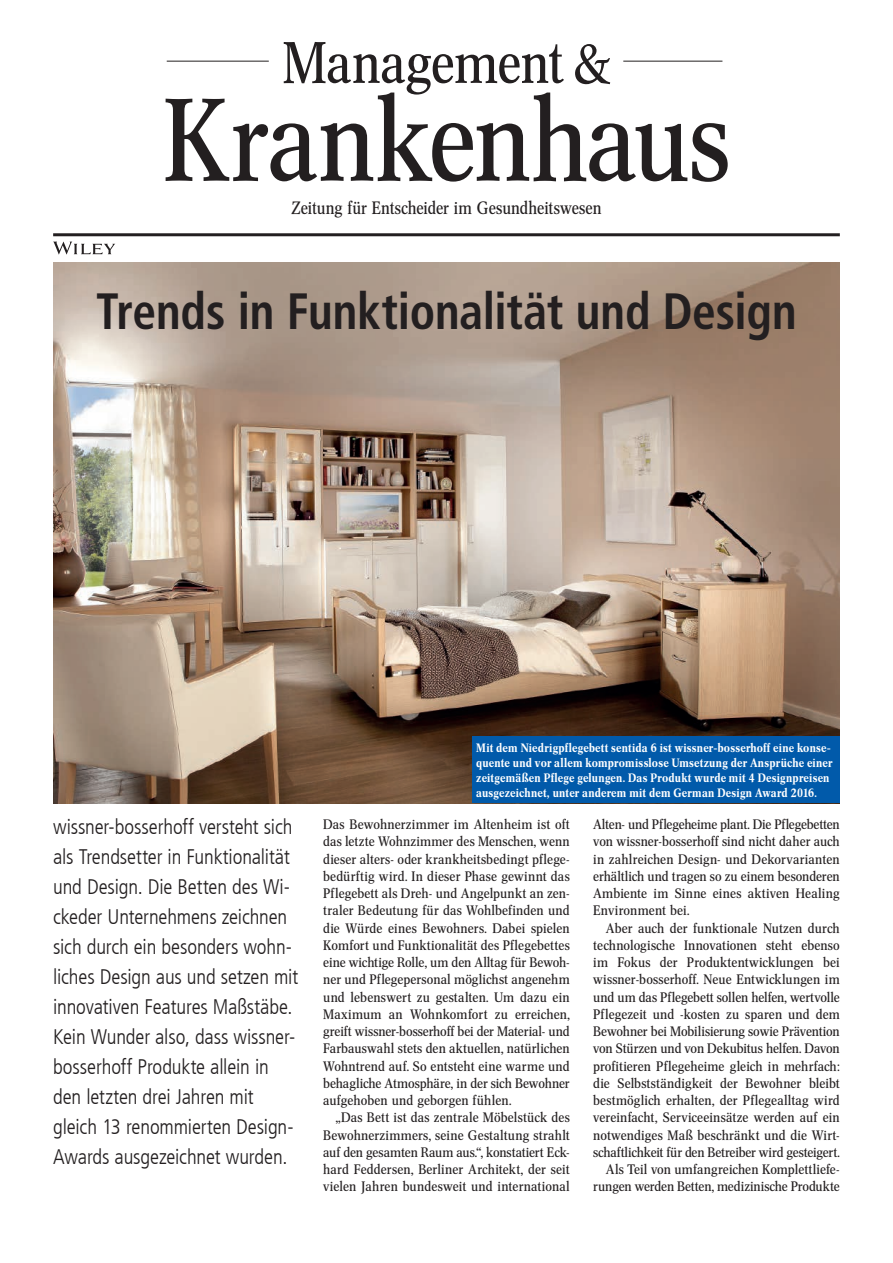
<style>
.page{position:relative;width:893px;height:1263px;background:#fff}
.page>*{position:absolute;margin:0;border:0;box-sizing:border-box;transform-origin:0 0}
.t1{font:115.35px "Concorde Nova";letter-spacing:-.01em;color:#231f20}
.t2{font:57.75px "Concorde Nova";letter-spacing:-.015em;color:#231f20}
.t3{font:700 condensed 51px "Frutiger LT Com";letter-spacing:-.005em;color:#231f20;scale:.93 1}
.t4{font:300 condensed 21px/30px "Frutiger LT Com";letter-spacing:-.01em;color:#231f20}
.t5{font:17.7px "Concorde Nova";color:#231f20}
.t6{font:13.5px/17.2px "Concorde Nova";color:#231f20;text-align:justify;scale:1.07 1}
.t7{font:500 12px/15px "Concorde Nova";letter-spacing:.02em;color:#fff}
</style>
<div class="page">
<hr style="left:53px;top:233px;width:787px;height:3px;background:#231f20">
<hr style="left:167px;top:61px;width:102px;height:1px;background:#231f20">
<hr style="left:623px;top:61px;width:99px;height:1px;background:#231f20">
<svg style="left:53px;top:242px;width:62px;height:13px"></svg>
<img style="left:53px;top:263px;width:787px;height:540px">
<div style="left:472px;top:736px;width:368px;height:67px;background:#015aaa"></div>
<h2 class="t2" style="left:282px;top:29px;width:330px">Management &amp;</h2>
<h1 class="t1" style="left:163px;top:74px;width:569px">Krankenhaus</h1>
<h3 class="t5" style="left:291px;top:197px;width:312px">Zeitung für Entscheider im Gesundheitswesen</h3>
<h3 class="t3" style="left:96px;top:281px;width:754px">Trends in Funktionalität und Design</h3>
<p class="t7" style="left:476px;top:740px;width:358px">Mit dem Niedrigpflegebett sentida 6 ist wissner-bosserhoff eine konse&shy;quente und vor allem kompromisslose Umsetzung der Ansprüche einer zeitgemäßen Pflege gelungen. Das Produkt wurde mit 4 Designpreisen ausgezeichnet, unter anderem mit dem German Design Award 2016.</p>
<p class="t4" style="left:53px;top:811px;width:247px">wissner-bosserhoff versteht sich als Trendsetter in Funktionalität und Design. Die Betten des Wi&shy;ckeder Unternehmens zeichnen sich durch ein besonders wohn&shy;liches Design aus und setzen mit innovativen Features Maßstäbe.<br>Kein Wunder also, dass wissner&shy;bosserhoff Produkte allein in den letzten drei Jahren mit gleich 13 renommierten Design-<br>Awards ausgezeichnet wurden.</p>
<p class="t6" style="left:323px;top:816px;width:232px">Das Bewohnerzimmer im Altenheim ist oft das letzte Wohnzimmer des Menschen, wenn dieser alters- oder krankheitsbedingt pflege&shy;bedürftig wird. In dieser Phase gewinnt das Pflegebett als Dreh- und Angelpunkt an zen&shy;traler Bedeutung für das Wohlbefinden und die Würde eines Bewohners. Dabei spielen Komfort und Funktionalität des Pflegebettes eine wichtige Rolle, um den Alltag für Bewoh&shy;ner und Pflegepersonal möglichst angenehm und lebenswert zu gestalten. Um dazu ein Maximum an Wohnkomfort zu erreichen, greift wissner-bosserhoff bei der Material- und Farbauswahl stets den aktuellen, natürlichen Wohntrend auf. So entsteht eine warme und behagliche Atmosphäre, in der sich Bewohner aufgehoben und geborgen fühlen.</p>
<p class="t6" style="left:323px;top:1109px;width:232px;text-indent:13px">„Das Bett ist das zentrale Möbelstück des Bewohnerzimmers, seine Gestaltung strahlt auf den gesamten Raum aus.“, konstatiert Eck&shy;hard Feddersen, Berliner Architekt, der seit vielen Jahren bundesweit und international</p>
<p class="t6" style="left:593px;top:816px;width:232px">Alten- und Pflegeheime plant. Die Pflegebetten von wissner-bosserhoff sind nicht daher auch in zahlreichen Design- und Dekorvarianten erhältlich und tragen so zu einem besonderen Ambiente im Sinne eines aktiven Healing Environment bei.</p>
<p class="t6" style="left:593px;top:919px;width:232px;text-align:right">Aber auch der funktionale Nutzen durch technologische Innovationen steht ebenso im Fokus der Produktentwicklungen bei wissner-bosserhoff. Neue Entwicklungen im und um das Pflegebett sollen helfen, wertvolle Pflegezeit und -kosten zu sparen und dem Bewohner bei Mobilisierung sowie Prävention von Stürzen und von Dekubitus helfen. Davon profitieren Pflegeheime gleich in mehrfach: die Selbstständigkeit der Bewohner bleibt bestmöglich erhalten, der Pflegealltag wird vereinfacht, Serviceeinsätze werden auf ein notwendiges Maß beschränkt und die Wirt&shy;schaftlichkeit für den Betreiber wird gesteigert.<br>Als Teil von umfangreichen Komplettliefe&shy;rungen werden Betten, medizinische Produkte</p>
</div>
